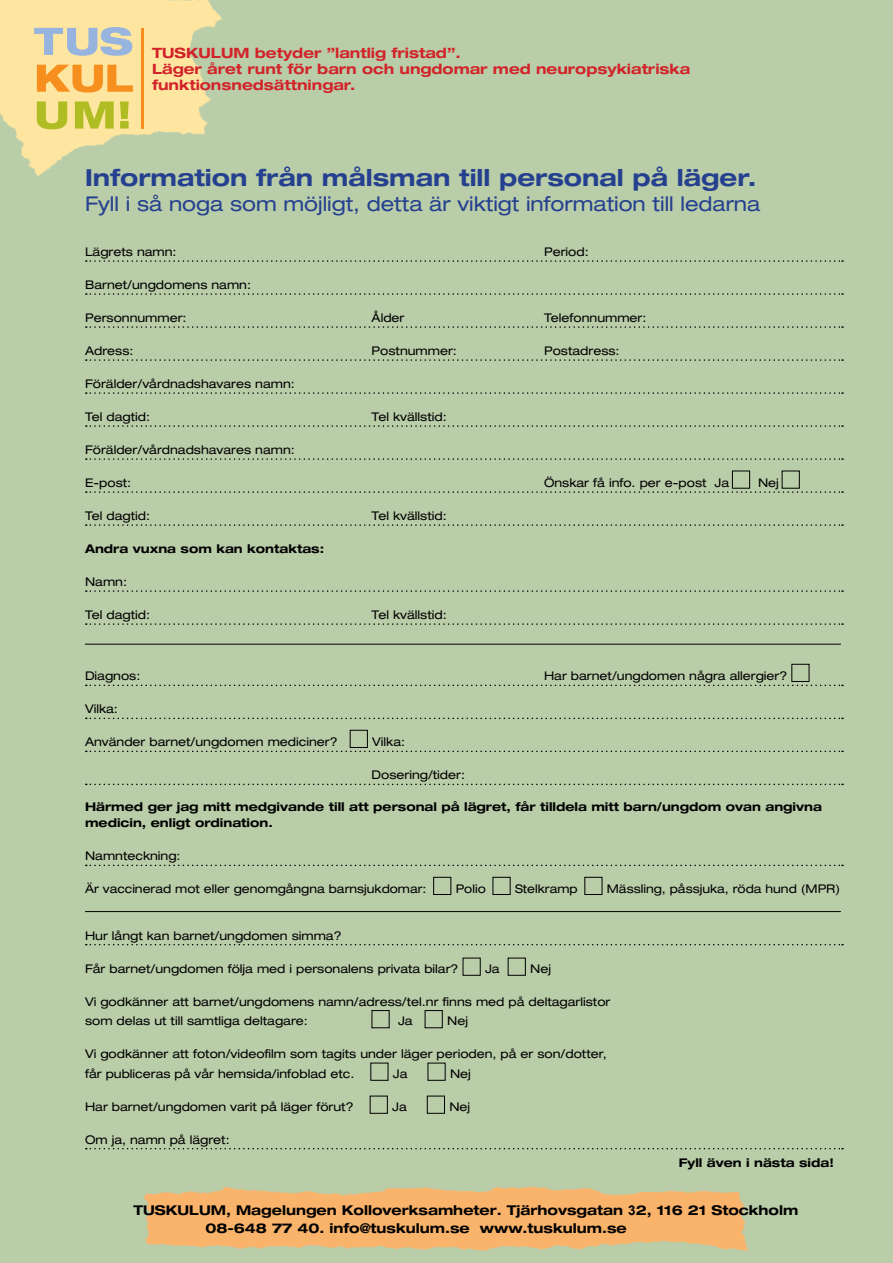
<style>
.page{position:relative;width:893px;height:1263px;background:#bacda9}
.page>*{position:absolute;margin:0;border:0;box-sizing:border-box;transform-origin:0 0}
.t1{font:700 expanded 23.4px "Helvetica Neue";color:#25408f}
.t2{font:expanded 20.4px "Helvetica Neue";color:#25408f}
.t3{font:700 expanded 14.25px/15.8px "Helvetica Neue";color:#d2232a}
.t4{font:700 expanded 13.5px/18px "Helvetica Neue";color:#000}
.t5{font:expanded 12px/19.5px "Helvetica Neue";color:#000}
.t6{font:700 expanded 12px/16.5px "Helvetica Neue";color:#000}
.s1{font-family:"Arial";font-stretch:normal}
</style>
<div class="page">
<img style="left:0;top:0;width:222px;height:177px">
<svg style="left:34px;top:27px;width:98px;height:29px;background:#c6cbc1"></svg>
<svg style="left:37px;top:65px;width:96px;height:28px;background:#fab75a"></svg>
<svg style="left:37px;top:101px;width:30px;height:28px"></svg>
<svg style="left:75px;top:101px;width:39px;height:28px"></svg>
<svg style="left:120px;top:101px;width:9px;height:28px"></svg>
<hr style="left:141px;top:28px;width:2px;height:101px;background:#f78f1e">
<svg style="left:86px;top:260px;width:757px;height:2px"></svg>
<svg style="left:86px;top:293px;width:757px;height:2px"></svg>
<svg style="left:86px;top:326px;width:757px;height:2px"></svg>
<svg style="left:86px;top:359px;width:757px;height:2px"></svg>
<svg style="left:86px;top:392px;width:757px;height:2px"></svg>
<svg style="left:86px;top:425px;width:757px;height:2px"></svg>
<svg style="left:86px;top:458px;width:757px;height:2px"></svg>
<svg style="left:86px;top:491px;width:757px;height:2px"></svg>
<svg style="left:86px;top:524px;width:757px;height:2px"></svg>
<svg style="left:86px;top:590px;width:757px;height:2px"></svg>
<svg style="left:86px;top:623px;width:757px;height:2px"></svg>
<div style="left:732px;top:471px;width:18px;height:18px;border:1px solid #000"></div>
<div style="left:782px;top:471px;width:18px;height:18px;border:1px solid #000"></div>
<svg style="left:86px;top:685px;width:757px;height:1px"></svg>
<svg style="left:86px;top:718px;width:757px;height:1px"></svg>
<svg style="left:86px;top:751px;width:757px;height:1px"></svg>
<svg style="left:86px;top:784px;width:757px;height:1px"></svg>
<svg style="left:86px;top:865px;width:757px;height:1px"></svg>
<div style="left:791px;top:664px;width:18px;height:18px;border:1px solid #000"></div>
<div style="left:350px;top:730px;width:18px;height:18px;border:1px solid #000"></div>
<div style="left:433px;top:877px;width:18px;height:18px;border:1px solid #000"></div>
<div style="left:493px;top:877px;width:17px;height:18px;border:1px solid #000"></div>
<div style="left:584px;top:877px;width:18px;height:18px;border:1px solid #000"></div>
<svg style="left:86px;top:944px;width:757px;height:1px"></svg>
<svg style="left:86px;top:1148px;width:757px;height:1px"></svg>
<div style="left:463px;top:958px;width:18px;height:18px;border:1px solid #000"></div>
<div style="left:508px;top:958px;width:18px;height:18px;border:1px solid #000"></div>
<div style="left:372px;top:1010px;width:18px;height:18px;border:1px solid #000"></div>
<div style="left:425px;top:1010px;width:18px;height:18px;border:1px solid #000"></div>
<div style="left:370px;top:1096px;width:18px;height:18px;border:1px solid #000"></div>
<div style="left:427px;top:1096px;width:18px;height:18px;border:1px solid #000"></div>
<hr style="left:85px;top:644px;width:756px;height:1px;background:#000">
<hr style="left:85px;top:911px;width:756px;height:1px;background:#000">
<img style="left:144px;top:1186px;width:604px;height:66px">
<p class="t3" style="left:152px;top:45px;width:540px">TUSKULUM betyder ”lantlig fristad”.<br>Läger året runt för barn och ungdomar med neuropsykiatriska funktionsnedsättningar.</p>
<h1 class="t1" style="left:85px;top:163px;width:673px">Information från målsman till personal på läger.</h1>
<h2 class="t2" style="left:85px;top:191px;width:677px">Fyll i så noga som möjligt, detta är viktigt information till ledarna</h2>
<p class="t5" style="left:85px;top:242px;width:93px">Lägrets namn:</p>
<p class="t5" style="left:544px;top:242px;width:46px">Period:</p>
<p class="t5" style="left:85px;top:275px;width:168px">Barnet/ungdomens namn:</p>
<p class="t5" style="left:85px;top:308px;width:103px">Personnummer:</p>
<p class="t5" style="left:372px;top:308px;width:34px">Ålder</p>
<p class="t5" style="left:544px;top:308px;width:104px">Telefonnummer:</p>
<p class="t5" style="left:85px;top:341px;width:50px">Adress:</p>
<p class="t5" style="left:372px;top:341px;width:87px">Postnummer:</p>
<p class="t5" style="left:544px;top:341px;width:77px">Postadress:</p>
<p class="t5" style="left:85px;top:374px;width:211px">Förälder/vårdnadshavares namn:</p>
<p class="t5" style="left:85px;top:407px;width:67px">Tel dagtid:</p>
<p class="t5" style="left:372px;top:407px;width:77px">Tel kvällstid:</p>
<p class="t5" style="left:85px;top:440px;width:211px">Förälder/vårdnadshavares namn:</p>
<p class="t5" style="left:85px;top:473px;width:48px">E-post:</p>
<p class="t5" style="left:544px;top:473px;width:187px">Önskar få info. per e-post Ja</p>
<p class="t5" style="left:758px;top:473px;width:22px">Nej</p>
<p class="t5" style="left:85px;top:506px;width:67px">Tel dagtid:</p>
<p class="t5" style="left:372px;top:506px;width:77px">Tel kvällstid:</p>
<p class="t6" style="left:85px;top:540px;width:241px">Andra vuxna som kan kontaktas:</p>
<p class="t5" style="left:85px;top:572px;width:44px">Namn:</p>
<p class="t5" style="left:85px;top:605px;width:67px">Tel dagtid:</p>
<p class="t5" style="left:372px;top:605px;width:77px">Tel kvällstid:</p>
<p class="t5" style="left:85px;top:666px;width:57px">Diagnos:</p>
<p class="t5" style="left:544px;top:666px;width:245px">Har barnet/ungdomen några allergier?</p>
<p class="t5" style="left:85px;top:699px;width:34px">Vilka:</p>
<p class="t5" style="left:85px;top:732px;width:254px">Använder barnet/ungdomen mediciner?</p>
<p class="t5" style="left:372px;top:732px;width:34px">Vilka:</p>
<p class="t5" style="left:372px;top:765px;width:95px">Dosering/tider:</p>
<p class="t6" style="left:85px;top:798px;width:738px">Härmed ger jag mitt medgivande till att personal på lägret, får tilldela mitt barn/ungdom ovan angivna medicin, enligt ordination.</p>
<p class="t5" style="left:85px;top:846px;width:97px">Namnteckning:</p>
<p class="t5" style="left:85px;top:879px;width:343px">Är vaccinerad mot eller genomgångna barnsjukdomar:</p>
<p class="t5" style="left:456px;top:879px;width:32px">Polio</p>
<p class="t5" style="left:515px;top:879px;width:64px">Stelkramp</p>
<p class="t5" style="left:607px;top:879px;width:235px">Mässling, påssjuka, röda hund (MPR)</p>
<p class="t5" style="left:85px;top:925px;width:258px">Hur långt kan barnet/ungdomen simma?</p>
<p class="t5" style="left:85px;top:958px;width:375px">Får barnet/ungdomen följa med i personalens privata bilar?</p>
<p class="t5" style="left:485px;top:958px;width:16px">Ja</p>
<p class="t5" style="left:530px;top:958px;width:22px">Nej</p>
<p class="t5" style="left:85px;top:991px;width:527px">Vi godkänner att barnet/ungdomens namn/adress/tel.nr finns med på deltagarlistor som delas ut till samtliga deltagare:</p>
<p class="t5" style="left:398px;top:1011px;width:16px">Ja</p>
<p class="t5" style="left:447px;top:1011px;width:22px">Nej</p>
<p class="t5" style="left:85px;top:1044px;width:523px">Vi godkänner att foton/videofilm som tagits under läger perioden, på er son/dotter, får publiceras på vår hemsida/infoblad etc.</p>
<p class="t5" style="left:393px;top:1063px;width:16px">Ja</p>
<p class="t5" style="left:450px;top:1063px;width:22px">Nej</p>
<p class="t5" style="left:85px;top:1096px;width:270px">Har barnet/ungdomen varit på läger förut?</p>
<p class="t5" style="left:392px;top:1096px;width:16px">Ja</p>
<p class="t5" style="left:449px;top:1096px;width:22px">Nej</p>
<p class="t5" style="left:85px;top:1129px;width:146px">Om ja, namn på lägret:</p>
<p class="t6" style="left:679px;top:1154px;width:156px">Fyll även i nästa sida!</p>
<p class="t4" style="left:205px;top:1201px;width:594px;text-indent:-72px">TUSKULUM, Magelungen Kolloverksamheter. Tjärhovsgatan <span class="s1">3</span>2, 116 21 Stockholm<br>08-648 77 40. info@tuskulum.se www.tuskulum.se</p>
</div>
